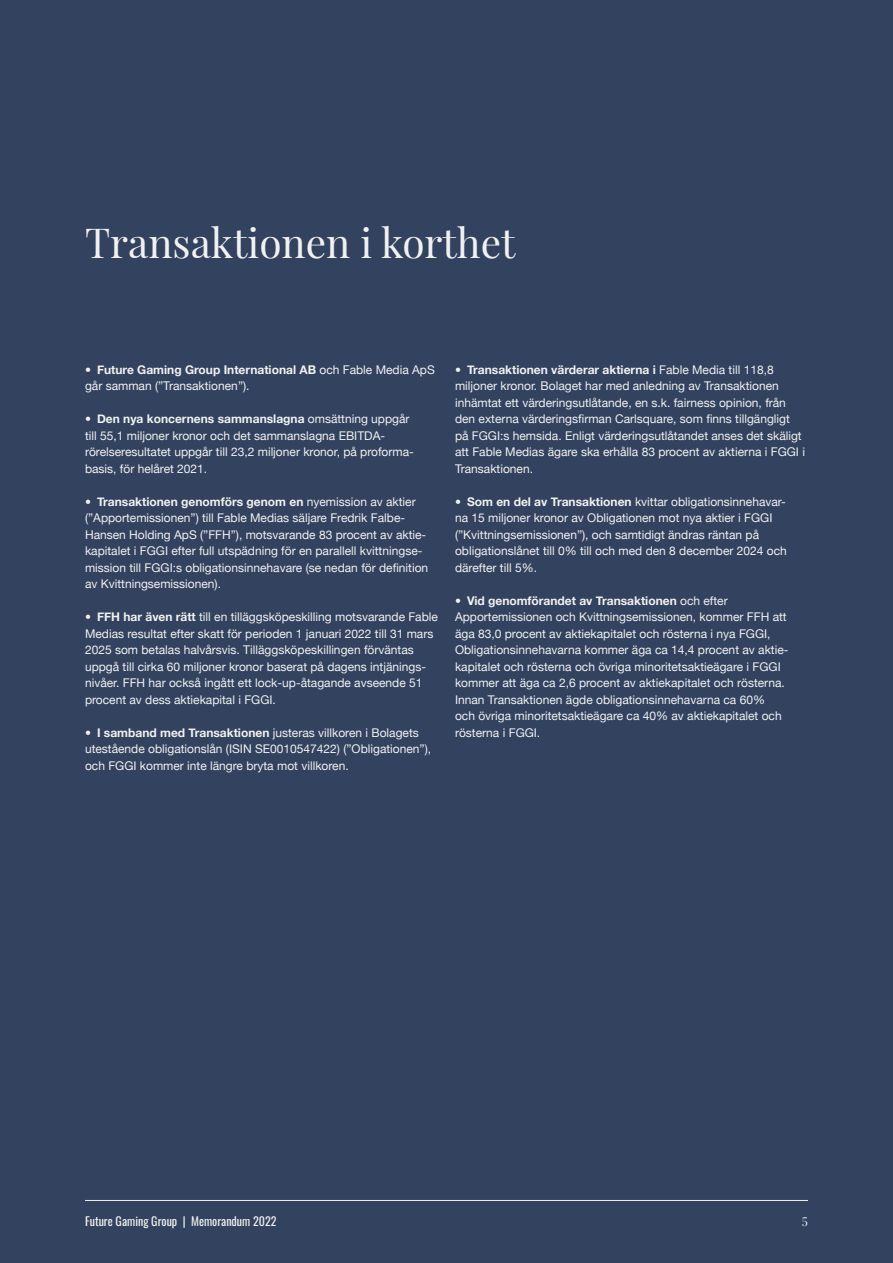
<style>
.page{position:relative;width:893px;height:1263px;background:#33425f}
.page>*{position:absolute;margin:0;border:0;box-sizing:border-box;transform-origin:0 0}
.t1{font:40.5px "Playfair Display";color:#f1f1f1}
.t2{font:12px/16.5px "Helvetica Neue";color:#f1f1f1}
.t3{font:12px "Oswald";color:#f1f1f1}
.t4{font:12px "Playfair Display";color:#f1f1f1}
.s1{font-weight:500}
.s2{font-weight:700}
</style>
<div class="page">
<hr style="left:85px;top:1200px;width:723px;height:1px;background:#f1f1f1">
<h1 class="t1" style="left:85px;top:211px;width:432px">Transaktionen i korthet</h1>
<p class="t2" style="left:85px;top:362px;width:351px"><span class="s1">•</span> <span class="s2">Future Gaming Group International AB</span> och Fable Media ApS går samman (”Transaktionen”).</p>
<p class="t2" style="left:85px;top:411px;width:330px"><span class="s1">•</span> <span class="s2">Den nya koncernens sammanslagna</span> omsättning uppgår till 55,1 miljoner kronor och det sammanslagna EBITDA&shy;rörelseresultatet uppgår till 23,2 miljoner kronor, på proforma&shy;basis, för helåret 2021.</p>
<p class="t2" style="left:85px;top:494px;width:345px"><span class="s1">•</span> <span class="s2">Transaktionen genomförs genom en</span> nyemission av aktier (”Apportemissionen”) till Fable Medias säljare Fredrik Falbe-Hansen Holding ApS (”FFH”), motsvarande 83 procent av aktie&shy;kapitalet i FGGI efter full utspädning för en parallell kvittningse&shy;mission till FGGI:s obligationsinnehavare (se nedan för definition av Kvittningsemissionen).</p>
<p class="t2" style="left:85px;top:609px;width:354px"><span class="s1">•</span> <span class="s2">FFH har även rätt</span> till en tilläggsköpeskilling motsvarande Fable Medias resultat efter skatt för perioden 1 januari 2022 till 31 mars 2025 som betalas halvårsvis. Tilläggsköpeskillingen förväntas uppgå till cirka 60 miljoner kronor baserat på dagens intjänings&shy;nivåer. FFH har också ingått ett lock-up-åtagande avseende 51 procent av dess aktiekapital i FGGI.</p>
<p class="t2" style="left:85px;top:725px;width:348px"><span class="s1">•</span> <span class="s2">I samband med Transaktionen</span> justeras villkoren i Bolagets utestående obligationslån (ISIN SE0010547422) (”Obligationen”), och FGGI kommer inte längre bryta mot villkoren.</p>
<p class="t2" style="left:455px;top:362px;width:352px"><span class="s1">•</span> <span class="s2">Transaktionen värderar aktierna i</span> Fable Media till 118,8 miljoner kronor. Bolaget har med anledning av Transaktionen inhämtat ett värderingsutlåtande, en s.k. fairness opinion, från den externa värderingsfirman Carlsquare, som finns tillgängligt på FGGI:s hemsida. Enligt värderingsutlåtandet anses det skäligt att Fable Medias ägare ska erhålla 83 procent av aktierna i FGGI i Transaktionen.</p>
<p class="t2" style="left:455px;top:494px;width:333px"><span class="s1">•</span> <span class="s2">Som en del av Transaktionen</span> kvittar obligationsinnehavar&shy;na 15 miljoner kronor av Obligationen mot nya aktier i FGGI (”Kvittningsemissionen”), och samtidigt ändras räntan på obligationslånet till 0% till och med den 8 december 2024 och därefter till 5%.</p>
<p class="t2" style="left:455px;top:593px;width:335px"><span class="s1">•</span> <span class="s2">Vid genomförandet av Transaktionen</span> och efter Apportemissionen och Kvittningsemissionen, kommer FFH att äga 83,0 procent av aktiekapitalet och rösterna i nya FGGI, Obligationsinnehavarna kommer äga ca 14,4 procent av aktie&shy;kapitalet och rösterna och övriga minoritetsaktieägare i FGGI kommer att äga ca 2,6 procent av aktiekapitalet och rösterna.<br>Innan Transaktionen ägde obligationsinnehavarna ca 60%<br>och övriga minoritetsaktieägare ca 40% av aktiekapitalet och rösterna i FGGI.</p>
<p class="t3" style="left:85px;top:1210px;width:193px">Future Gaming Group | Memorandum 2022</p>
<p class="t4" style="left:802px;top:1212px;width:8px">5</p>
</div>
